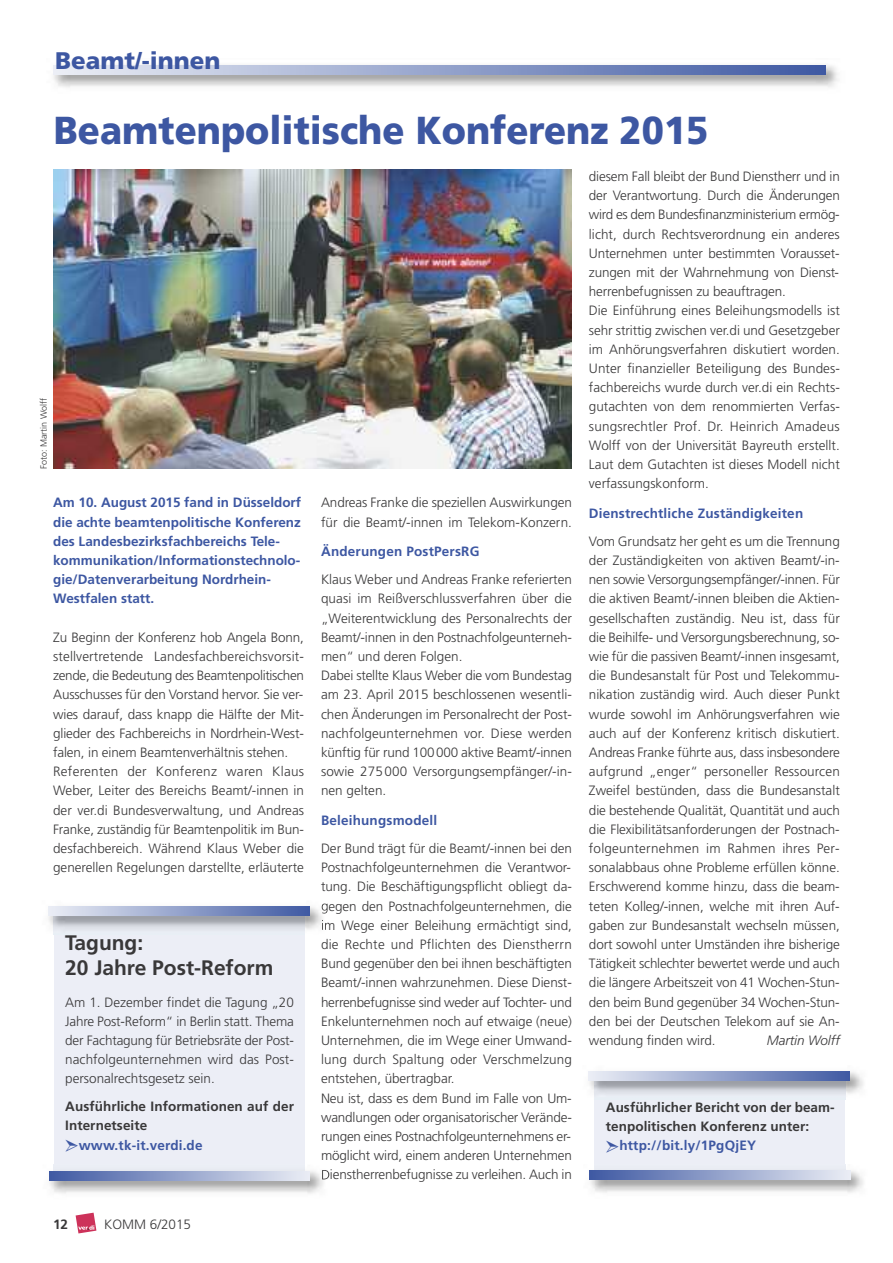
<style>
.page{position:relative;width:893px;height:1263px;background:#fff}
.page>*{position:absolute;margin:0;border:0;box-sizing:border-box;transform-origin:0 0}
.t1{font:900 39px "Frutiger";color:#3d57a2;scale:.93 1}
.t2{font:900 24px "Frutiger";color:#3d57a2}
.t3{font:700 21px/25.5px "Frutiger";color:#393839}
.t4{font:300 13.5px/19.2px "Frutiger";letter-spacing:-.005em;color:#393839}
.t5{font:700 13.5px/19.2px "Frutiger";color:#3d57a2}
.t6{font:700 13.5px/19.2px "Frutiger";letter-spacing:.005em;color:#393839}
.t7{font:italic 300 13.5px "Frutiger";letter-spacing:-.005em;color:#393839}
.t8{font:300 9px "Frutiger";color:#393839}
.s1{color:#3d57a2}
</style>
<div class="page">
<svg style="left:76px;top:1213px;width:20px;height:20px"></svg>
<img style="left:53px;top:65px;width:785px;height:23px">
<svg style="left:54px;top:65px;width:771px;height:9px;background:#94a3cc"></svg>
<div style="left:54px;top:909px;width:251px;height:263px;background:#eceef6"></div>
<img style="left:49px;top:1164px;width:277px;height:30px">
<svg style="left:322px;top:1169px;width:7px;height:10px"></svg>
<img style="left:54px;top:1164px;width:251px;height:7px">
<svg style="left:49px;top:1171px;width:261px;height:9px;background:#94a3cb"></svg>
<img style="left:53px;top:169px;width:519px;height:300px">
<img style="left:48px;top:905px;width:278px;height:30px">
<svg style="left:322px;top:903px;width:6px;height:10px"></svg>
<svg style="left:322px;top:920px;width:6px;height:10px"></svg>
<img style="left:54px;top:916px;width:251px;height:19px">
<svg style="left:48px;top:907px;width:261px;height:9px;background:#95a3cc"></svg>
<div style="left:595px;top:1074px;width:250px;height:98px;background:#eceef6"></div>
<img style="left:589px;top:1164px;width:274px;height:29px">
<img style="left:595px;top:1164px;width:250px;height:6px">
<svg style="left:590px;top:1170px;width:261px;height:9px;background:#94a3cb"></svg>
<img style="left:588px;top:1071px;width:275px;height:29px">
<img style="left:595px;top:1081px;width:250px;height:19px">
<svg style="left:589px;top:1072px;width:261px;height:9px;background:#95a3cc"></svg>
<h2 class="t2" style="left:55px;top:51px;width:167px">Beamt/-innen</h2>
<h1 class="t1" style="left:54px;top:115px;width:705px">Beamtenpolitische Konferenz 2015</h1>
<p class="t8" style="left:40px;top:469px;width:73px;rotate:-90deg">Foto: Martin Wolff</p>
<p class="t5" style="left:53px;top:494px;width:249px">Am 10. August 2015 fand in Düsseldorf die achte beamtenpolitische Konferenz des Landesbezirksfachbereichs Tele&shy;kommunikation/Informationstechnolo&shy;gie/Datenverarbeitung Nordrhein-Westfalen statt.</p>
<p class="t4" style="left:53px;top:628px;width:252px">Zu Beginn der Konferenz hob Angela Bonn, stellvertretende Landesfachbereichsvorsit&shy;zende, die Bedeutung des Beamtenpolitischen Ausschusses für den Vorstand hervor. Sie ver&shy;wies darauf, dass knapp die Hälfte der Mit&shy;glieder des Fachbereichs in Nordrhein-West&shy;falen, in einem Beamtenverhältnis stehen.<br>Referenten der Konferenz waren Klaus Weber, Leiter des Bereichs Beamt/-innen in der ver.di Bundesverwaltung, und Andreas Franke, zuständig für Beamtenpolitik im Bun&shy;desfachbereich. Während Klaus Weber die generellen Regelungen darstellte, erläuterte</p>
<h3 class="t3" style="left:65px;top:931px;width:210px">Tagung:<br>20 Jahre Post-Reform</h3>
<p class="t4" style="left:65px;top:993px;width:230px;text-align:justify">Am 1. Dezember findet die Tagung „20<br>Jahre Post-Reform“ in Berlin statt. Thema der Fachtagung für Betriebsräte der Post&shy;nachfolgeunternehmen wird das Post&shy;personalrechtsgesetz sein.</p>
<p class="t6" style="left:65px;top:1098px;width:230px">Ausführliche Informationen auf der<br>Internetseite<br><span class="s1">➣www.tk-it.verdi.de</span></p>
<p class="t6" style="left:53px;top:1216px;width:16px">12</p>
<p class="t4" style="left:104px;top:1216px;width:88px">KOMM 6/2015</p>
<p class="t4" style="left:321px;top:494px;width:252px">Andreas Franke die speziellen Auswirkungen für die Beamt/-innen im Telekom-Konzern.</p>
<p class="t5" style="left:321px;top:543px;width:160px">Änderungen PostPersRG</p>
<p class="t4" style="left:321px;top:571px;width:252px">Klaus Weber und Andreas Franke referierten quasi im Reißverschlussverfahren über die „Weiterentwicklung des Personalrechts der Beamt/-innen in den Postnachfolgeunterneh&shy;men“ und deren Folgen.<br>Dabei stellte Klaus Weber die vom Bundestag am 23. April 2015 beschlossenen wesentli&shy;chen Änderungen im Personalrecht der Post&shy;nachfolgeunternehmen vor. Diese werden künftig für rund 100000 aktive Beamt/-innen sowie 275000 Versorgungsempfänger/-in&shy;nen gelten.</p>
<p class="t5" style="left:321px;top:811px;width:118px">Beleihungsmodell</p>
<p class="t4" style="left:321px;top:840px;width:252px">Der Bund trägt für die Beamt/-innen bei den Postnachfolgeunternehmen die Verantwor&shy;tung. Die Beschäftigungspflicht obliegt da&shy;gegen den Postnachfolgeunternehmen, die im Wege einer Beleihung ermächtigt sind, die Rechte und Pflichten des Dienstherrn Bund gegenüber den bei ihnen beschäftigten Beamt/-innen wahrzunehmen. Diese Dienst&shy;herrenbefugnisse sind weder auf Tochter- und Enkelunternehmen noch auf etwaige (neue)<br>Unternehmen, die im Wege einer Umwand&shy;lung durch Spaltung oder Verschmelzung entstehen, übertragbar.<br>Neu ist, dass es dem Bund im Falle von Um&shy;wandlungen oder organisatorischer Verände&shy;rungen eines Postnachfolgeunternehmens er&shy;möglicht wird, einem anderen Unternehmen Dienstherrenbefugnisse zu verleihen. Auch in</p>
<p class="t4" style="left:589px;top:168px;width:252px">diesem Fall bleibt der Bund Dienstherr und in der Verantwortung. Durch die Änderungen wird es dem Bundesfinanzministerium ermög&shy;licht, durch Rechtsverordnung ein anderes Unternehmen unter bestimmten Vorausset&shy;zungen mit der Wahrnehmung von Dienst&shy;herrenbefugnissen zu beauftragen.<br>Die Einführung eines Beleihungsmodells ist sehr strittig zwischen ver.di und Gesetzgeber im Anhörungsverfahren diskutiert worden.<br>Unter finanzieller Beteiligung des Bundes&shy;fachbereichs wurde durch ver.di ein Rechts&shy;gutachten von dem renommierten Verfas&shy;sungsrechtler Prof. Dr. Heinrich Amadeus Wolff von der Universität Bayreuth erstellt.<br>Laut dem Gutachten ist dieses Modell nicht verfassungskonform.</p>
<p class="t5" style="left:589px;top:504px;width:216px">Dienstrechtliche Zuständigkeiten</p>
<p class="t4" style="left:589px;top:532px;width:252px;text-align:justify">Vom Grundsatz her geht es um die Trennung der Zuständigkeiten von aktiven Beamt/-in&shy;nen sowie Versorgungsempfänger/-innen. Für die aktiven Beamt/-innen bleiben die Aktien&shy;gesellschaften zuständig. Neu ist, dass für die Beihilfe- und Versorgungsberechnung, so&shy;wie für die passiven Beamt/-innen insgesamt, die Bundesanstalt für Post und Telekommu&shy;nikation zuständig wird. Auch dieser Punkt wurde sowohl im Anhörungsverfahren wie auch auf der Konferenz kritisch diskutiert.<br>Andreas Franke führte aus, dass insbesondere aufgrund „enger“ personeller Ressourcen Zweifel bestünden, dass die Bundesanstalt die bestehende Qualität, Quantität und auch die Flexibilitätsanforderungen der Postnach&shy;folgeunternehmen im Rahmen ihres Per&shy;sonalabbaus ohne Probleme erfüllen könne.<br>Erschwerend komme hinzu, dass die beam&shy;teten Kolleg/-innen, welche mit ihren Auf&shy;gaben zur Bundesanstalt wechseln müssen, dort sowohl unter Umständen ihre bisherige Tätigkeit schlechter bewertet werde und auch die längere Arbeitszeit von 41 Wochen-Stun&shy;den beim Bund gegenüber 34 Wochen-Stun&shy;den bei der Deutschen Telekom auf sie An&shy;wendung finden wird.</p>
<p class="t7" style="left:767px;top:1035px;width:75px">Martin Wolff</p>
<p class="t6" style="left:606px;top:1098px;width:230px">Ausführlicher Bericht von der beam&shy;tenpolitischen Konferenz unter: <span class="s1">➣http://bit.ly/1PgQjEY</span></p>
</div>
